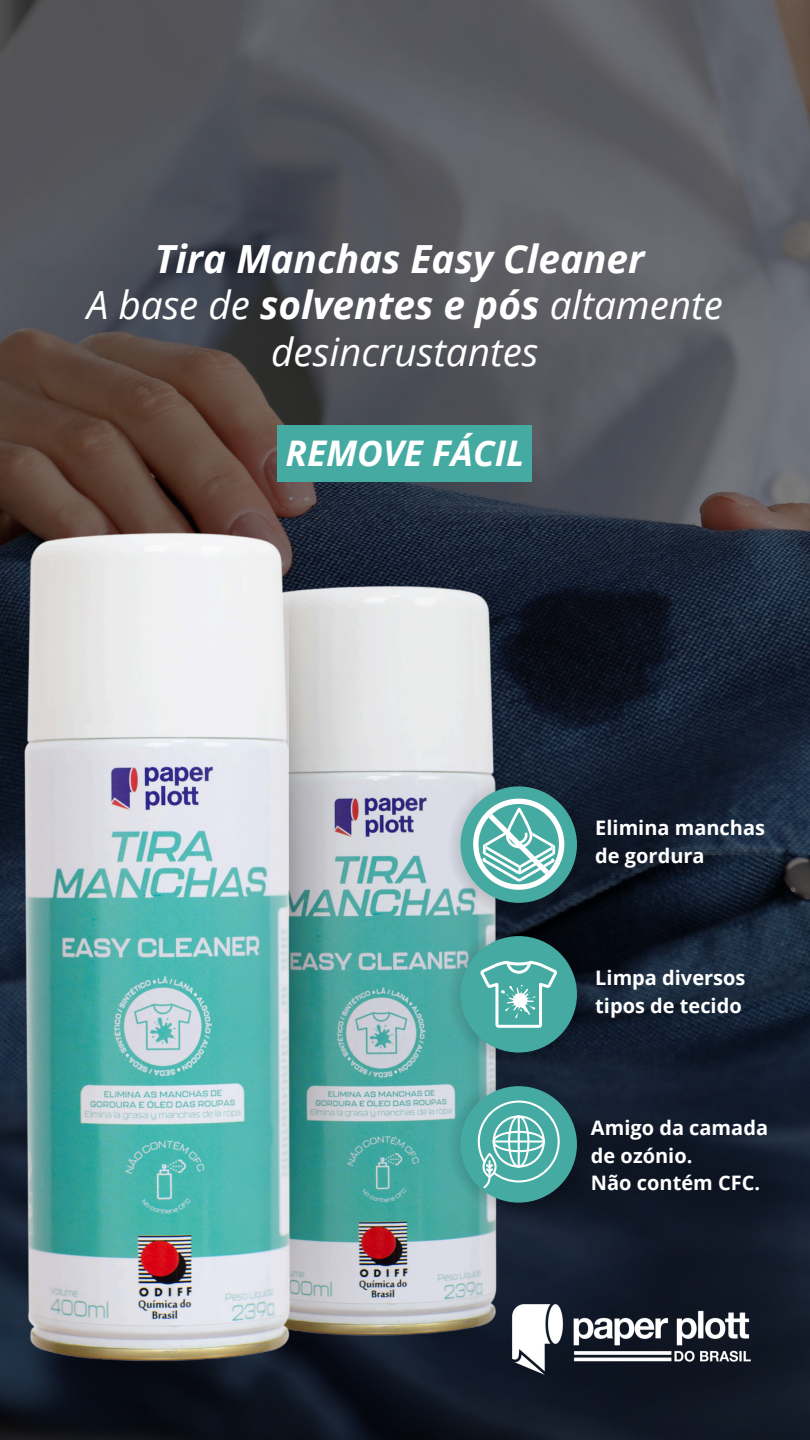
<style>
.page{position:relative;width:810px;height:1440px;background:#fff}
.page>*{position:absolute;margin:0;border:0;box-sizing:border-box;transform-origin:0 0}
.t1{font:italic 700 38.8px/46.5px "Open Sans";color:#fff;text-align:center}
.t2{font:italic 700 35.3px "Open Sans";color:#fff}
.t3{font:700 20px/27.8px "Open Sans";color:#fff}
.s1{font-weight:400}
</style>
<div class="page">
<img style="left:0;top:0;width:810px;height:1440px">
<img style="left:314px;top:564px;width:204px;height:778px">
<img style="left:314px;top:588px;width:67px;height:717px">
<img style="left:0;top:509px;width:314px;height:859px">
<svg style="left:447px;top:776px;width:141px;height:140px;background:#6d999b"></svg>
<svg style="left:447px;top:1074px;width:141px;height:141px;background:#4a8b8b"></svg>
<hr style="left:518px;top:1115px;width:2px;height:53px;background:#fff">
<hr style="left:493px;top:1140px;width:52px;height:3px;background:#fff">
<svg style="left:447px;top:925px;width:141px;height:140px;background:#468987"></svg>
<div style="left:278px;top:425px;width:254px;height:57px;background:#45aaa2"></div>
<img style="left:511px;top:1303px;width:242px;height:73px">
<p class="t1" style="left:87px;top:234px;width:638px">Tira Manchas Easy Cleaner<br><span class="s1">A base de</span> solventes e pós <span class="s1">altamente desincrustantes</span></p>
<p class="t2" style="left:286px;top:428px;width:240px">REMOVE FÁCIL</p>
<p class="t3" style="left:595px;top:813px;width:171px">Elimina manchas de gordura</p>
<p class="t3" style="left:595px;top:963px;width:152px">Limpa diversos tipos de tecido</p>
<p class="t3" style="left:591px;top:1113px;width:179px">Amigo da camada de ozónio.</p>
<p class="t3" style="left:591px;top:1169px;width:171px">Não contém CFC.</p>
</div>
